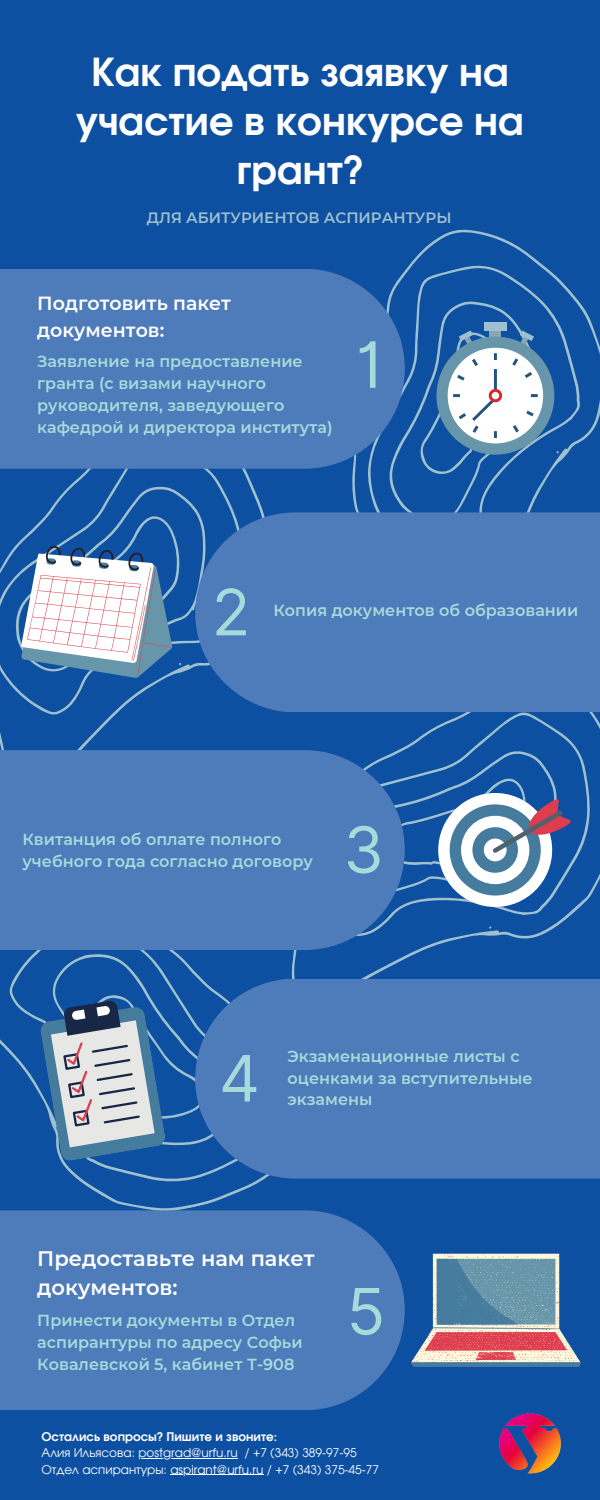
<style>
.page{position:relative;width:600px;height:1500px;background:#0d4fa1}
.page>*{position:absolute;margin:0;border:0;box-sizing:border-box;transform-origin:0 0}
.t1{font:64px "Inter";color:#a8dadc}
.t2{font:700 38.6px/48.8px "Evolventa";color:#fff;text-align:center}
.t3{font:600 21px/29px "Montserrat";color:#fff}
.t4{font:600 19px/26.5px "Montserrat";color:#fff}
.t5{font:600 16px/22px "Montserrat";color:#a8dadc}
.t6{font:600 15px "Montserrat";color:#9ec1cf}
.t7{font:12px "Evolventa";color:#fff}
.t8{font:700 12px "Evolventa";color:#fff}
</style>
<div class="page">
<svg style="left:352px;top:229px;width:248px;height:283px"></svg>
<svg style="left:361px;top:712px;width:239px;height:267px"></svg>
<svg style="left:0;top:469px;width:263px;height:281px"></svg>
<div style="left:0;top:269px;width:405px;height:200px;background:#4e7bb9"></div>
<div style="left:195px;top:512px;width:405px;height:200px;background:#4e7bb9"></div>
<svg style="left:0;top:950px;width:297px;height:260px"></svg>
<div style="left:0;top:750px;width:405px;height:200px;background:#4e7bb9"></div>
<div style="left:195px;top:979px;width:405px;height:200px;background:#4e7bb9"></div>
<div style="left:0;top:1210px;width:405px;height:200px;background:#4e7bb9"></div>
<svg style="left:520px;top:330px;width:14px;height:16px"></svg>
<svg style="left:459px;top:330px;width:14px;height:16px"></svg>
<div style="left:489px;top:330px;width:12px;height:12px;background:#88a6b3"></div>
<div style="left:436px;top:337px;width:118px;height:118px;background:#6796ab;border-radius:50%"></div>
<div style="left:448px;top:348px;width:95px;height:95px;background:#fff;border-radius:50%"></div>
<svg style="left:494px;top:353px;width:3px;height:7px"></svg>
<svg style="left:531px;top:394px;width:7px;height:3px"></svg>
<svg style="left:512px;top:355px;width:23px;height:23px"></svg>
<svg style="left:513px;top:410px;width:24px;height:26px"></svg>
<svg style="left:454px;top:355px;width:24px;height:26px"></svg>
<hr style="left:494px;top:369px;width:3px;height:21px;background:#24537c">
<svg style="left:453px;top:394px;width:44px;height:44px"></svg>
<div style="left:489px;top:389px;width:13px;height:13px;border:3px solid #d7282f;border-radius:50%"></div>
<div style="left:484px;top:322px;width:23px;height:8px;background:#9ec1cf"></div>
<svg style="left:21px;top:544px;width:151px;height:134px"></svg>
<svg style="left:438px;top:793px;width:142px;height:114px"></svg>
<svg style="left:411px;top:1254px;width:170px;height:113px"></svg>
<svg style="left:39px;top:999px;width:128px;height:163px"></svg>
<img style="left:499px;top:1413px;width:62px;height:61px">
<hr style="left:138px;top:1458px;width:100px;height:1px;background:#fff">
<hr style="left:170px;top:1474px;width:94px;height:1px;background:#fff">
<p class="t2" style="left:76px;top:50px;width:449px">Как подать заявку на участие в конкурсе на грант?</p>
<p class="t6" style="left:147px;top:208px;width:306px">ДЛЯ АБИТУРИЕНТОВ АСПИРАНТУРЫ</p>
<p class="t4" style="left:37px;top:290px;width:195px">Подготовить пакет документов:</p>
<p class="t5" style="left:37px;top:351px;width:297px">Заявление на предоставление гранта (с визами научного руководителя, заведующего кафедрой и директора института)</p>
<p class="t1" style="left:356px;top:326px;width:30px">1</p>
<p class="t1" style="left:212px;top:574px;width:40px">2</p>
<p class="t5" style="left:273px;top:599px;width:306px">Копия документов об образовании</p>
<p class="t5" style="left:22px;top:828px;width:292px">Квитанция об оплате полного учебного года согласно договору</p>
<p class="t1" style="left:343px;top:811px;width:42px">3</p>
<p class="t1" style="left:219px;top:1040px;width:43px">4</p>
<p class="t5" style="left:288px;top:1045px;width:247px">Экзаменационные листы с оценками за вступительные экзамены</p>
<p class="t3" style="left:37px;top:1244px;width:279px">Предоставьте нам пакет документов:</p>
<p class="t5" style="left:37px;top:1309px;width:267px">Принести документы в Отдел аспирантуры по адресу Софьи<br>Ковалевской 5, кабинет Т-908</p>
<p class="t1" style="left:347px;top:1273px;width:40px">5</p>
<p class="t8" style="left:41px;top:1431px;width:237px">Остались вопросы? Пишите и звоните:</p>
<p class="t7" style="left:41px;top:1448px;width:317px">Алия Ильясова: postgrad@urfu.ru / +7 (343) 389-97-95</p>
<p class="t7" style="left:41px;top:1464px;width:339px">Отдел аспирантуры: aspirant@urfu.ru / +7 (343) 375-45-77</p>
</div>
